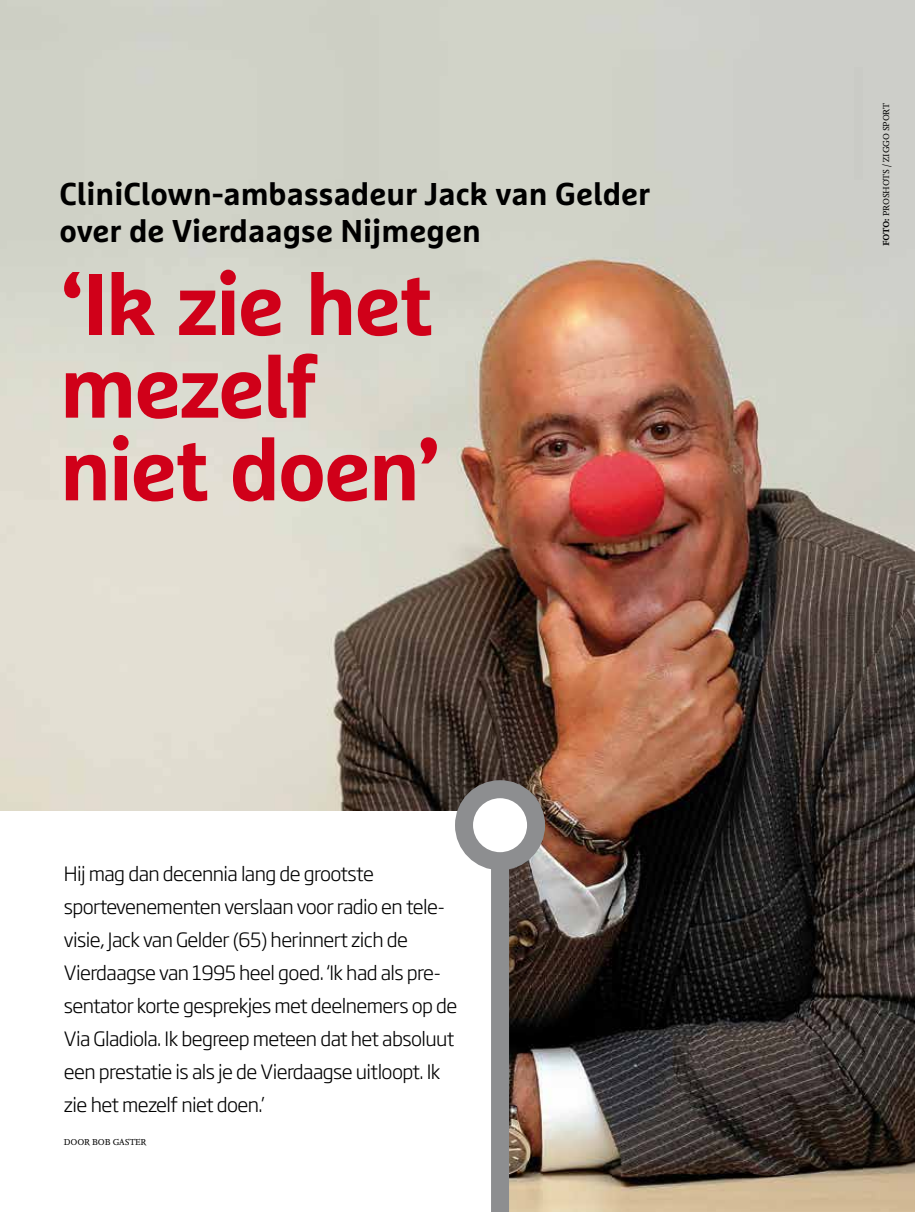
<style>
.page{position:relative;width:915px;height:1212px;background:#fff}
.page>*{position:absolute;margin:0;border:0;box-sizing:border-box;transform-origin:0 0}
.t1{font:700 87px/82.7px "Marselis OT";letter-spacing:-.03em;color:#d00019}
.t2{font:700 31.5px/36.6px "Marselis OT";color:#000}
.t3{font:300 19.5px/33px "Soho Gothic Pro";letter-spacing:-.03em;color:#000}
.t4{font:9px "Nexus Serif";letter-spacing:-.015em;color:#000}
.s1{font-weight:700}
</style>
<div class="page">
<img style="left:0;top:0;width:914px;height:1212px">
<div style="left:0;top:812px;width:500px;height:400px;background:#fff"></div>
<svg style="left:463px;top:789px;width:75px;height:76px"></svg>
<div style="left:491px;top:861px;width:18px;height:351px;background:#8d8e90"></div>
<div style="left:455px;top:780px;width:90px;height:90px;border:18px solid #8d8e90;border-radius:50%"></div>
<h2 class="t2" style="left:60px;top:175px;width:592px">CliniClown-ambassadeur Jack van Gelder over de Vierdaagse Nijmegen</h2>
<h1 class="t1" style="left:60px;top:262px;width:382px">‘Ik zie het mezelf niet doen’</h1>
<p class="t3" style="left:64px;top:856px;width:395px">Hij mag dan decennia lang de grootste sportevenementen verslaan voor radio en tele&shy;visie, Jack van Gelder (65) herinnert zich de Vierdaagse van 1995 heel goed. ‘Ik had als pre&shy;sentator korte gesprekjes met deelnemers op de Via Gladiola. Ik begreep meteen dat het absoluut een prestatie is als je de Vierdaagse uitloopt. Ik zie het mezelf niet doen.’</p>
<p class="t4" style="left:64px;top:1136px;width:84px">DOOR BOB GASTER</p>
<p class="t4" style="left:880px;top:246px;width:144px;rotate:-90deg"><span class="s1">FOTO:</span> PROSHOTS / ZIGGO SPORT</p>
</div>
